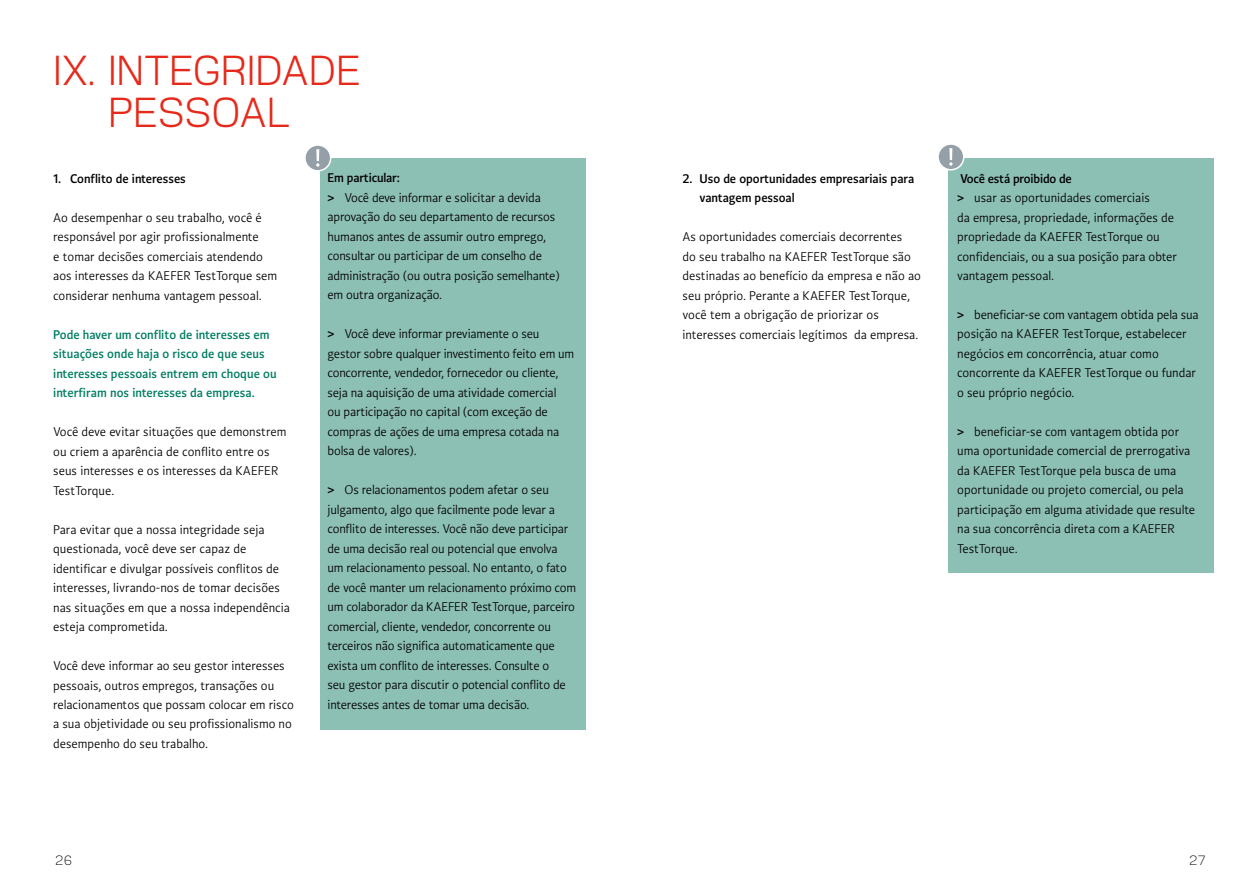
<style>
.page{position:relative;width:1259px;height:893px;background:#fff}
.page>*{position:absolute;margin:0;border:0;box-sizing:border-box;transform-origin:0 0}
.t1{font:42px/42px "Kaefer Headline";letter-spacing:.01em;color:#e52a1b;text-align:center}
.t2{font:13.5px/19.5px "Kaefer Copy";color:#000}
.t3{font:600 13.5px/19.5px "Kaefer Copy";letter-spacing:.005em;color:#007d63}
.t4{font:600 13.5px/19.5px "Kaefer Copy";color:#000}
.t5{font:300 13.5px "Kaefer Headline";color:#000}
.s1{font-weight:600}
</style>
<div class="page">
<div style="left:948px;top:158px;width:266px;height:415px;background:#8dc0b4"></div>
<div style="left:938px;top:144px;width:25px;height:26px;background:#949fa7;border-radius:50%"></div>
<div style="left:937px;top:143px;width:27px;height:28px;border:2px solid #fff;border-radius:50%"></div>
<svg style="left:949px;top:148px;width:3px;height:18px"></svg>
<div style="left:319px;top:158px;width:266px;height:572px;background:#8dc0b4"></div>
<div style="left:305px;top:145px;width:26px;height:26px;background:#949fa7;border-radius:50%"></div>
<div style="left:304px;top:144px;width:27px;height:28px;border:2px solid #fff;border-radius:50%"></div>
<svg style="left:316px;top:149px;width:3px;height:18px"></svg>
<h1 class="t1" style="left:54px;top:50px;width:308px">IX. INTEGRIDADE<br>PESSOAL</h1>
<p class="t4" style="left:53px;top:169px;width:134px">1. Conflito de interesses</p>
<p class="t2" style="left:53px;top:208px;width:225px">Ao desempenhar o seu trabalho, você é responsável por agir profissionalmente<br>e tomar decisões comerciais atendendo aos interesses da KAEFER TestTorque sem considerar nenhuma vantagem pessoal.</p>
<p class="t3" style="left:53px;top:324px;width:225px">Pode haver um conflito de interesses em situações onde haja o risco de que seus interesses pessoais entrem em choque ou interfiram nos interesses da empresa.</p>
<p class="t2" style="left:53px;top:422px;width:235px">Você deve evitar situações que demonstrem ou criem a aparência de conflito entre os seus interesses e os interesses da KAEFER TestTorque.</p>
<p class="t2" style="left:53px;top:519px;width:238px">Para evitar que a nossa integridade seja questionada, você deve ser capaz de identificar e divulgar possíveis conflitos de interesses, livrando-nos de tomar decisões nas situações em que a nossa independência esteja comprometida.</p>
<p class="t2" style="left:53px;top:656px;width:242px">Você deve informar ao seu gestor interesses pessoais, outros empregos, transações ou relacionamentos que possam colocar em risco a sua objetividade ou seu profissionalismo no desempenho do seu trabalho.</p>
<p class="t2" style="left:327px;top:168px;width:234px"><span class="s1">Em particular:<br>&gt;</span> Você deve informar e solicitar a devida aprovação do seu departamento de recursos humanos antes de assumir outro emprego, consultar ou participar de um conselho de administração (ou outra posição semelhante) em outra organização.</p>
<p class="t2" style="left:327px;top:324px;width:248px"><span class="s1">&gt;</span> Você deve informar previamente o seu gestor sobre qualquer investimento feito em um concorrente, vendedor, fornecedor ou cliente, seja na aquisição de uma atividade comercial<br>ou participação no capital (com exceção de compras de ações de uma empresa cotada na bolsa de valores).</p>
<p class="t2" style="left:327px;top:480px;width:250px"><span class="s1">&gt;</span> Os relacionamentos podem afetar o seu julgamento, algo que facilmente pode levar a conflito de interesses. Você não deve participar de uma decisão real ou potencial que envolva um relacionamento pessoal. No entanto, o fato de você manter um relacionamento próximo com um colaborador da KAEFER TestTorque, parceiro comercial, cliente, vendedor, concorrente ou terceiros não significa automaticamente que exista um conflito de interesses. Consulte o<br>seu gestor para discutir o potencial conflito de interesses antes de tomar uma decisão.</p>
<p class="t4" style="left:699px;top:169px;width:216px;text-indent:-17px">2. Uso de oportunidades empresariais para vantagem pessoal</p>
<p class="t2" style="left:682px;top:227px;width:240px">As oportunidades comerciais decorrentes<br>do seu trabalho na KAEFER TestTorque são destinadas ao benefício da empresa e não ao seu próprio. Perante a KAEFER TestTorque, você tem a obrigação de priorizar os interesses comerciais legítimos da empresa.</p>
<p class="t2" style="left:957px;top:168px;width:221px"><span class="s1">Você está proibido de<br>&gt;</span> usar as oportunidades comerciais<br>da empresa, propriedade, informações de propriedade da KAEFER TestTorque ou confidenciais, ou a sua posição para obter vantagem pessoal.</p>
<p class="t2" style="left:957px;top:305px;width:243px"><span class="s1">&gt;</span> beneficiar-se com vantagem obtida pela sua posição na KAEFER TestTorque, estabelecer negócios em concorrência, atuar como concorrente da KAEFER TestTorque ou fundar o seu próprio negócio.</p>
<p class="t2" style="left:957px;top:422px;width:239px"><span class="s1">&gt;</span> beneficiar-se com vantagem obtida por uma oportunidade comercial de prerrogativa da KAEFER TestTorque pela busca de uma oportunidade ou projeto comercial, ou pela participação em alguma atividade que resulte na sua concorrência direta com a KAEFER TestTorque.</p>
<p class="t5" style="left:55px;top:853px;width:18px">26</p>
<p class="t5" style="left:1189px;top:853px;width:18px">27</p>
</div>
